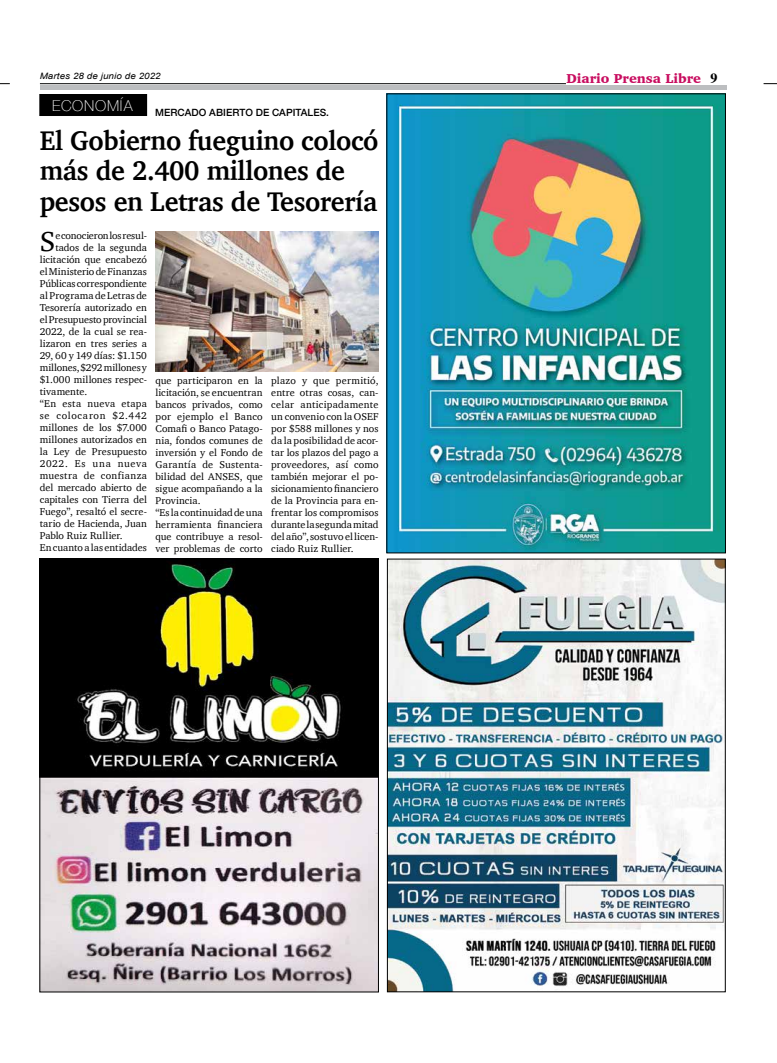
<style>
.page{position:relative;width:777px;height:1063px;background:#fff}
.page>*{position:absolute;margin:0;border:0;box-sizing:border-box;transform-origin:0 0}
.t1{font:28.1px "Charter";color:#000}
.t2{font:700 27.6px/30.6px "Charter";letter-spacing:-.01em;color:#000;scale:.95 1}
.t3{font:100 15px "Helvetica Neue";letter-spacing:.05em;color:#fff}
.t4{font:900 13.2px "Charter";color:#c80c5f}
.t5{font:10.2px/12px "Charter";letter-spacing:.005em;color:#000}
.t6{font:10.2px "Charter";letter-spacing:.07em;color:#000}
.t7{font:10.2px "Charter";letter-spacing:.035em;color:#000}
.t8{font:10.2px "Charter";letter-spacing:.03em;color:#000}
.t9{font:500 10px "Helvetica Neue";letter-spacing:.01em;color:#000}
.t10{font:italic 8.8px "Arial";letter-spacing:.01em;color:#000;scale:1.11 1}
.s1{font-family:"Times";font-weight:700;font-size:14px;color:#000}
</style>
<div class="page">
<hr style="left:40px;top:83px;width:526px;height:1px;background:#000">
<hr style="left:40px;top:85px;width:686px;height:4px;background:#bcbec0">
<svg style="left:763px;top:83px;width:14px;height:1px"></svg>
<img style="left:389px;top:96px;width:334px;height:455px">
<img style="left:42px;top:561px;width:334px;height:429px">
<div style="left:40px;top:559px;width:338px;height:433px;border:1px solid #000"></div>
<img style="left:389px;top:561px;width:334px;height:429px">
<div style="left:387px;top:559px;width:338px;height:433px;border:1px solid #000"></div>
<div style="left:40px;top:95px;width:107px;height:21px;background:#000"></div>
<div style="left:40px;top:94px;width:107px;height:22px;border:1px solid #000"></div>
<img style="left:155px;top:231px;width:223px;height:140px">
<p class="t10" style="left:40px;top:70px;width:111px">Martes 28 de junio de 2022</p>
<p class="t4" style="left:566px;top:71px;width:153px">Diario Prensa Libre <span class="s1">9</span></p>
<h3 class="t3" style="left:52px;top:94px;width:82px">ECONOMÍA</h3>
<p class="t9" style="left:155px;top:104px;width:175px">MERCADO ABIERTO DE CAPITALES.</p>
<h2 class="t2" style="left:40px;top:125px;width:358px">El Gobierno fueguino colocó más de 2.400 millones de pesos en Letras de Tesorería</h2>
<h1 class="t1" style="left:40px;top:217px;width:17px">S</h1>
<p class="t5" style="left:55px;top:229px;width:93px">e conocieron los resul-</p>
<p class="t5" style="left:55px;top:241px;width:93px">tados de la segunda</p>
<p class="t5" style="left:40px;top:253px;width:109px">licitación que encabezó</p>
<p class="t5" style="left:40px;top:265px;width:109px">el Ministerio de Finanzas</p>
<p class="t5" style="left:40px;top:277px;width:109px">Públicas correspondiente</p>
<p class="t5" style="left:40px;top:289px;width:109px">al Programa de Letras de</p>
<p class="t5" style="left:40px;top:301px;width:109px">Tesorería autorizado en</p>
<p class="t5" style="left:40px;top:313px;width:109px">el Presupuesto provincial</p>
<p class="t5" style="left:40px;top:325px;width:109px">2022, de la cual se rea-</p>
<p class="t5" style="left:40px;top:337px;width:109px">lizaron en tres series a</p>
<p class="t5" style="left:40px;top:349px;width:109px">29, 60 y 149 días: $1.150</p>
<p class="t5" style="left:40px;top:361px;width:109px">millones, $292 millones y</p>
<p class="t5" style="left:40px;top:373px;width:109px">$1.000 millones respec-</p>
<p class="t5" style="left:40px;top:385px;width:49px">tivamente.</p>
<p class="t8" style="left:40px;top:395px;width:109px">“En esta nueva etapa</p>
<p class="t6" style="left:40px;top:407px;width:109px">se colocaron $2.442</p>
<p class="t5" style="left:40px;top:421px;width:109px">millones de los $7.000</p>
<p class="t5" style="left:40px;top:433px;width:109px">millones autorizados en</p>
<p class="t5" style="left:40px;top:445px;width:109px">la Ley de Presupuesto</p>
<p class="t6" style="left:40px;top:455px;width:109px">2022. Es una nueva</p>
<p class="t7" style="left:40px;top:467px;width:109px">muestra de confianza</p>
<p class="t5" style="left:40px;top:481px;width:109px">del mercado abierto de</p>
<p class="t5" style="left:40px;top:493px;width:109px">capitales con Tierra del</p>
<p class="t5" style="left:40px;top:505px;width:109px">Fuego”, resaltó el secre-</p>
<p class="t5" style="left:40px;top:517px;width:109px">tario de Hacienda, Juan</p>
<p class="t5" style="left:40px;top:529px;width:85px">Pablo Ruiz Rullier.</p>
<p class="t5" style="left:40px;top:541px;width:109px">En cuanto a las entidades</p>
<p class="t5" style="left:155px;top:374px;width:109px">que participaron en la licitación, se encuentran bancos privados, como por ejemplo el Banco<br>Comafi o Banco Patago&shy;nia, fondos comunes de inversión y el Fondo de<br>Garantía de Sustenta&shy;bilidad del ANSES, que sigue acompañando a la<br>Provincia.<br>“Es la continuidad de una herramienta financiera que contribuye a resol&shy;ver problemas de corto</p>
<p class="t5" style="left:271px;top:374px;width:109px;text-align:justify">plazo y que permitió, entre otras cosas, can&shy;celar anticipadamente un convenio con la OSEF por $588 millones y nos da la posibilidad de acor&shy;tar los plazos del pago a proveedores, así como también mejorar el po&shy;sicionamiento financiero de la Provincia para en&shy;frentar los compromisos durante la segunda mitad del año”, sostuvo el licen&shy;ciado Ruiz Rullier.</p>
</div>
